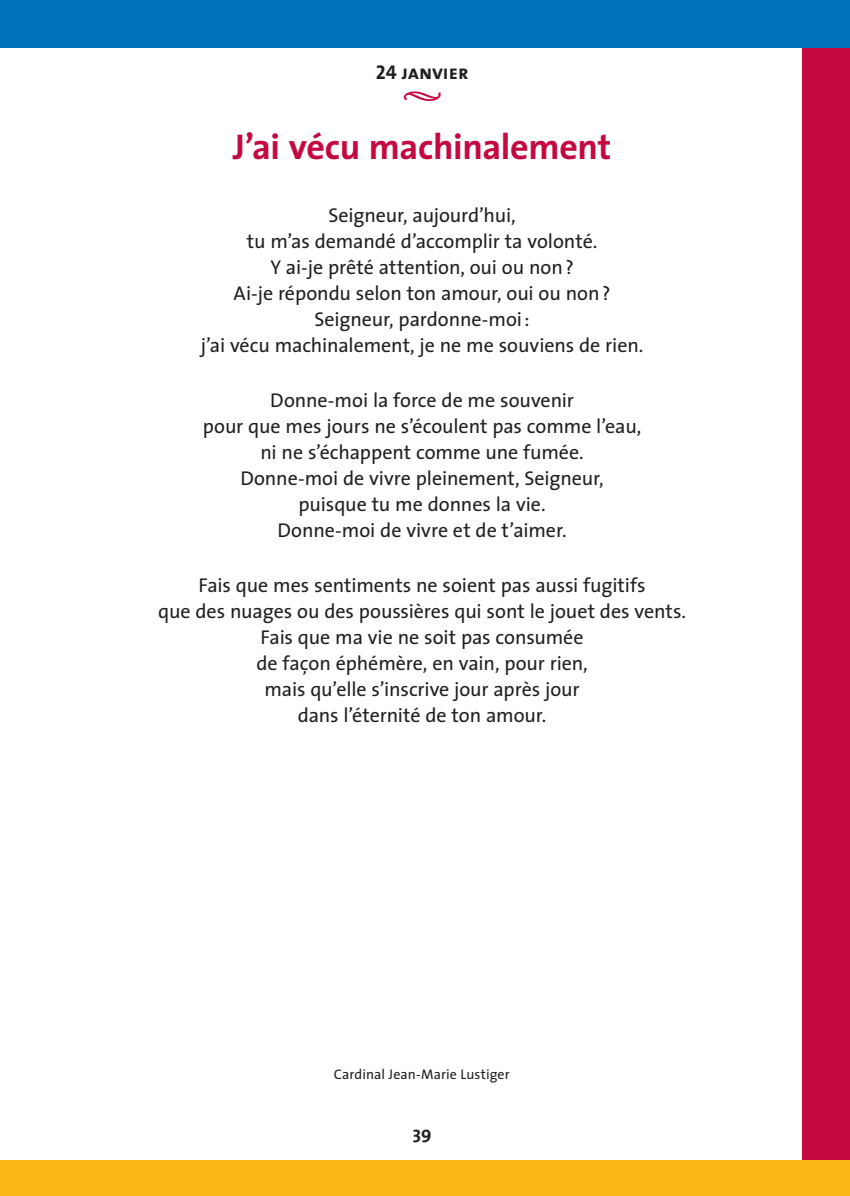
<style>
.page{position:relative;width:850px;height:1196px;background:#fff}
.page>*{position:absolute;margin:0;border:0;box-sizing:border-box;transform-origin:0 0}
.titre_prière_rouge{font:700 36px "The Sans";letter-spacing:-.01em;color:#c40941}
.prière_normal{font:20px "The Sans";letter-spacing:-.005em;color:#231f20}
.t1{font:20px "The Sans Bold Caps";color:#231f20}
.t2{font:20px "The Sans Semi Bold Expert";color:#c40941}
.t3{font:700 18px "The Sans";color:#231f20}
.prière_normal-2{font:14px "The Sans";letter-spacing:.005em;color:#231f20}
</style>
<div class="page">
<div style="left:802px;top:0;width:47px;height:1195px;background:#c40941"></div>
<div style="left:0;top:1159px;width:849px;height:36px;background:#fcb814"></div>
<div style="left:0;top:0;width:849px;height:48px;background:#0072bc"></div>
<p class="t1" style="left:375px;top:56px;width:94px">24 janvier</p>
<p class="t2" style="left:402px;top:78px;width:40px">Ÿ</p>
<p class="titre_prière_rouge" style="left:233px;top:116px;width:380px">J’ai vécu machinalement</p>
<p class="prière_normal" style="left:328px;top:198px;width:189px">Seigneur, aujourd’hui,</p>
<p class="prière_normal" style="left:247px;top:224px;width:352px">tu m’as demandé d’accomplir ta volonté.</p>
<p class="prière_normal" style="left:270px;top:250px;width:305px">Y ai-je prêté attention, oui ou non?</p>
<p class="prière_normal" style="left:233px;top:276px;width:378px">Ai-je répondu selon ton amour, oui ou non?</p>
<p class="prière_normal" style="left:314px;top:302px;width:217px">Seigneur, pardonne-moi:</p>
<p class="prière_normal" style="left:201px;top:328px;width:444px">j’ai vécu machinalement, je ne me souviens de rien.</p>
<p class="prière_normal" style="left:270px;top:383px;width:305px">Donne-moi la force de me souvenir</p>
<p class="prière_normal" style="left:203px;top:409px;width:440px">pour que mes jours ne s’écoulent pas comme l’eau,</p>
<p class="prière_normal" style="left:260px;top:435px;width:325px">ni ne s’échappent comme une fumée.</p>
<p class="prière_normal" style="left:240px;top:461px;width:365px">Donne-moi de vivre pleinement, Seigneur,</p>
<p class="prière_normal" style="left:298px;top:487px;width:248px">puisque tu me donnes la vie.</p>
<p class="prière_normal" style="left:277px;top:513px;width:290px">Donne-moi de vivre et de t’aimer.</p>
<p class="prière_normal" style="left:198px;top:568px;width:448px">Fais que mes sentiments ne soient pas aussi fugitifs</p>
<p class="prière_normal" style="left:158px;top:594px;width:529px">que des nuages ou des poussières qui sont le jouet des vents.</p>
<p class="prière_normal" style="left:260px;top:620px;width:324px">Fais que ma vie ne soit pas consumée</p>
<p class="prière_normal" style="left:256px;top:646px;width:333px">de façon éphémère, en vain, pour rien,</p>
<p class="prière_normal" style="left:264px;top:672px;width:316px">mais qu’elle s’inscrive jour après jour</p>
<p class="prière_normal" style="left:298px;top:698px;width:250px">dans l’éternité de ton amour.</p>
<p class="prière_normal-2" style="left:334px;top:1062px;width:177px">Cardinal Jean-Marie Lustiger</p>
<p class="t3" style="left:412px;top:1117px;width:20px">39</p>
</div>
